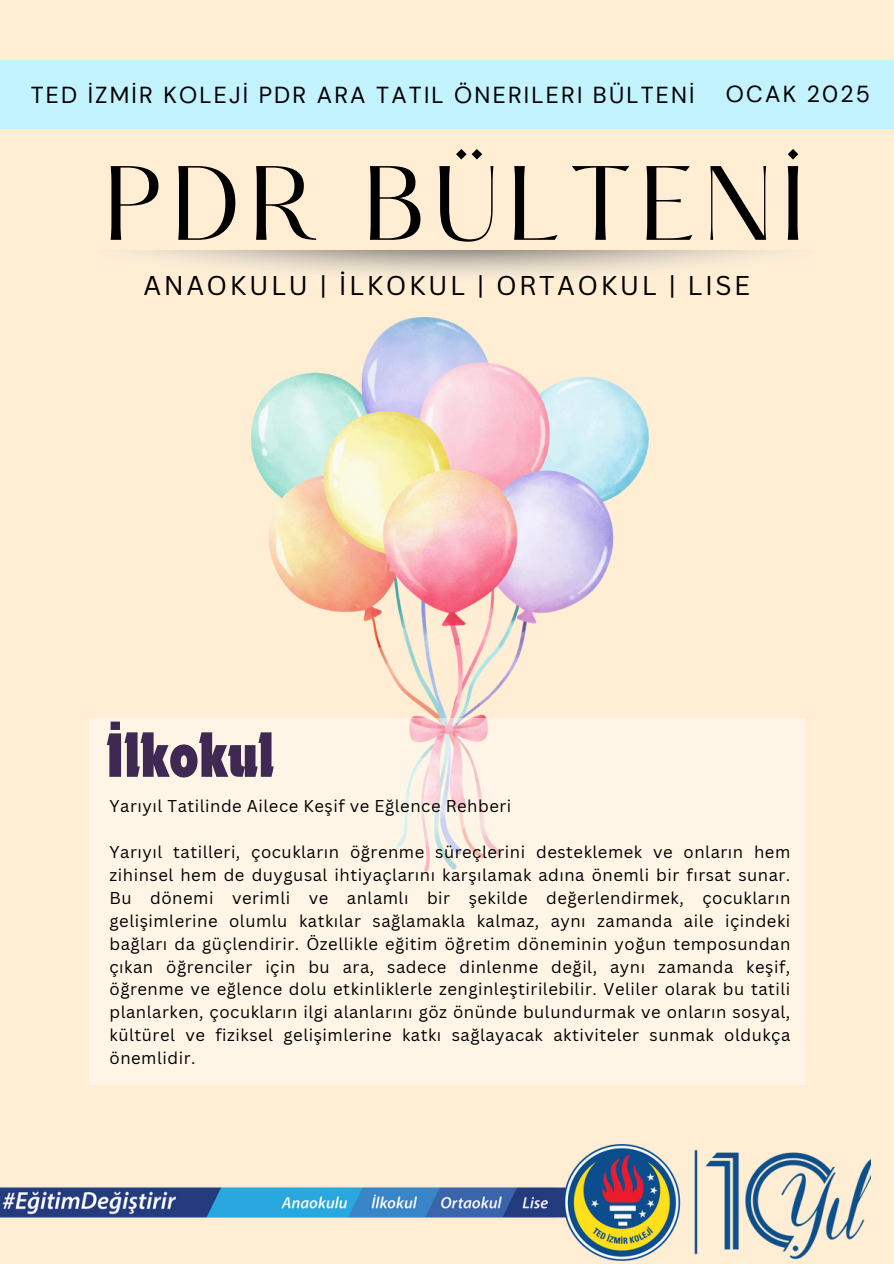
<style>
.page{position:relative;width:894px;height:1264px;background:#fff}
.page>*{position:absolute;margin:0;border:0;box-sizing:border-box;transform-origin:0 0}
.t1{font:92.1px "Hatton";letter-spacing:.095em;color:#000}
.t2{font:700 condensed 65.1px "Dynamo Com";color:#3f2952}
.t3{font:26.4px "Canva Sans";letter-spacing:.095em;color:#000}
.t4{font:23.1px "DM Sans";letter-spacing:.095em;color:#000}
.t5{font:16.65px/23px "Canva Sans";letter-spacing:.03em;color:#000;text-align:justify}
</style>
<div class="page">
<div style="left:0;top:0;width:893px;height:1263px;background:#ffeed4"></div>
<div style="left:0;top:60px;width:893px;height:69px;background:#c2f3ff"></div>
<img style="left:251px;top:317px;width:397px;height:401px">
<div style="left:89px;top:718px;width:716px;height:366px;background:#fff5e7"></div>
<img style="left:0;top:1144px;width:870px;height:116px">
<p class="t4" style="left:31px;top:80px;width:665px">TED İZMİR KOLEJİ PDR ARA TATIL ÖNERILERI BÜLTENİ</p>
<p class="t4" style="left:725px;top:79px;width:145px">OCAK 2025</p>
<h4 class="t1" style="left:104px;top:161px;width:701px">PDR BÜLTENİ</h4>
<h3 class="t3" style="left:143px;top:267px;width:608px">ANAOKULU | İLKOKUL | ORTAOKUL | LISE</h3>
<h2 class="t2" style="left:106px;top:717px;width:169px">İlkokul</h2>
<h4 class="t5" style="left:109px;top:794px;width:403px">Yarıyıl Tatilinde Ailece Keşif ve Eğlence Rehberi</h4>
<h1 class="t5" style="left:109px;top:840px;width:682px">Yarıyıl tatilleri, çocukların öğrenme süreçlerini desteklemek ve onların hem zihinsel hem de duygusal ihtiyaçlarını karşılamak adına önemli bir fırsat sunar.<br>Bu dönemi verimli ve anlamlı bir şekilde değerlendirmek, çocukların gelişimlerine olumlu katkılar sağlamakla kalmaz, aynı zamanda aile içindeki bağları da güçlendirir. Özellikle eğitim öğretim döneminin yoğun temposundan çıkan öğrenciler için bu ara, sadece dinlenme değil, aynı zamanda keşif, öğrenme ve eğlence dolu etkinliklerle zenginleştirilebilir. Veliler olarak bu tatili planlarken, çocukların ilgi alanlarını göz önünde bulundurmak ve onların sosyal, kültürel ve fiziksel gelişimlerine katkı sağlayacak aktiviteler sunmak oldukça önemlidir.</h1>
</div>
